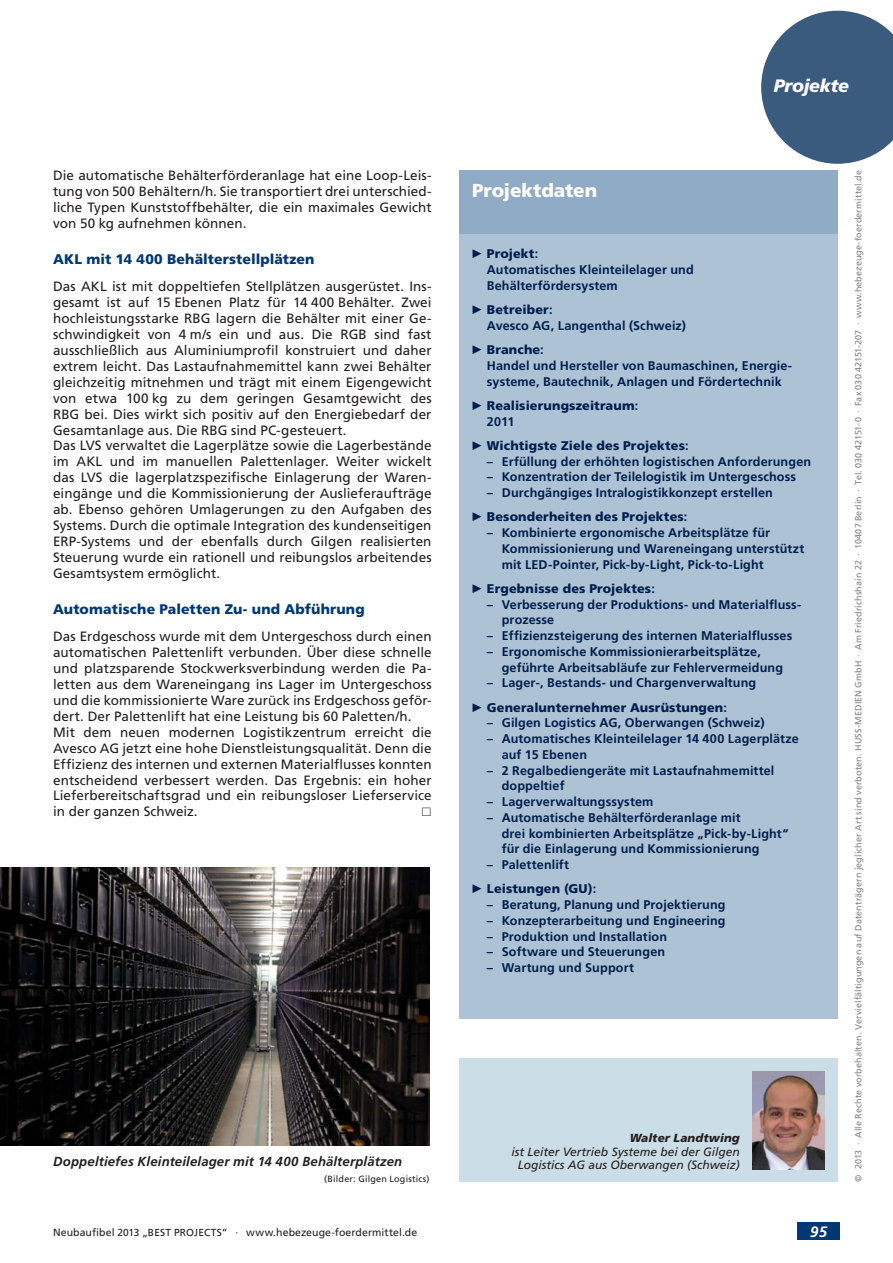
<style>
.page{position:relative;width:893px;height:1263px;background:#fff}
.page>*{position:absolute;margin:0;border:0;box-sizing:border-box;transform-origin:0 0}
.t1{font:900 18.75px "Frutiger LT Std";letter-spacing:-.005em;color:#fff}
.t2{font:italic 900 18px "Frutiger LT Std";letter-spacing:-.025em;color:#fff}
.t3{font:italic 700 15px "Frutiger LT Std";color:#fff}
.t4{font:900 13.95px "Frutiger LT Std";letter-spacing:.01em;color:#003874}
.t5{font:13.5px/15.9px "Frutiger LT Std";letter-spacing:.005em;color:#231f20}
.t6{font:italic 700 13.2px "Frutiger LT Std";letter-spacing:.015em;color:#231f20}
.t7{font:700 12.6px/15.8px "Frutiger LT Std";letter-spacing:.01em;color:#001e4d}
.t8{font:900 12.6px/15.8px "Frutiger LT Std";letter-spacing:.01em;color:#001e4d}
.t9{font:italic 12px "Frutiger LT Std";color:#231f20}
.t10{font:italic 900 11.7px "Frutiger LT Std";letter-spacing:.01em;color:#231f20}
.t11{font:10.5px "Frutiger LT Std";letter-spacing:.01em;color:#231f20}
.t12{font:9px "Frutiger LT Std";letter-spacing:.015em;color:#808284}
.t13{font:9px "Frutiger LT Std";letter-spacing:.025em;color:#231f20}
.s1{font-weight:900}
.s2{font-weight:700}
.s3{font-size:10.2px}
</style>
<div class="page">
<svg style="left:761px;top:11px;width:132px;height:153px"></svg>
<div style="left:797px;top:1223px;width:43px;height:17px;background:#003874"></div>
<div style="left:459px;top:170px;width:379px;height:64px;background:#90abc5"></div>
<div style="left:459px;top:234px;width:379px;height:785px;background:#adc2d5"></div>
<div style="left:459px;top:1059px;width:379px;height:123px;background:#cbdde6"></div>
<img style="left:752px;top:1072px;width:73px;height:97px">
<img style="left:0;top:867px;width:429px;height:279px">
<h2 class="t2" style="left:774px;top:77px;width:77px">Projekte</h2>
<p class="t5" style="left:53px;top:168px;width:380px;text-align:justify">Die automatische Behälterförderanlage hat eine Loop-Leis&shy;tung von 500 Behältern/h. Sie transportiert drei unterschied&shy;liche Typen Kunststoffbehälter, die ein maximales Gewicht von 50 kg aufnehmen können.</p>
<p class="t4" style="left:53px;top:252px;width:263px">AKL mit 14 400 Behälterstellplätzen</p>
<p class="t5" style="left:53px;top:279px;width:380px">Das AKL ist mit doppeltiefen Stellplätzen ausgerüstet. Ins&shy;gesamt ist auf 15 Ebenen Platz für 14 400 Behälter. Zwei hochleistungsstarke RBG lagern die Behälter mit einer Ge&shy;schwindigkeit von 4 m/s ein und aus. Die RGB sind fast ausschließlich aus Aluminiumprofil konstruiert und daher extrem leicht. Das Lastaufnahmemittel kann zwei Behälter gleichzeitig mitnehmen und trägt mit einem Eigengewicht von etwa 100 kg zu dem geringen Gesamtgewicht des RBG bei. Dies wirkt sich positiv auf den Energiebedarf der Gesamtanlage aus. Die RBG sind PC-gesteuert.<br>Das LVS verwaltet die Lagerplätze sowie die Lagerbestände im AKL und im manuellen Palettenlager. Weiter wickelt das LVS die lagerplatzspezifische Einlagerung der Waren&shy;eingänge und die Kommissionierung der Auslieferaufträge ab. Ebenso gehören Umlagerungen zu den Aufgaben des Systems. Durch die optimale Integration des kundenseitigen ERP-Systems und der ebenfalls durch Gilgen realisierten Steuerung wurde ein rationell und reibungslos arbeitendes Gesamtsystem ermöglicht.</p>
<p class="t4" style="left:53px;top:602px;width:313px">Automatische Paletten Zu- und Abführung</p>
<p class="t5" style="left:53px;top:629px;width:380px">Das Erdgeschoss wurde mit dem Untergeschoss durch einen automatischen Palettenlift verbunden. Über diese schnelle und platzsparende Stockwerksverbindung werden die Pa&shy;letten aus dem Wareneingang ins Lager im Untergeschoss und die kommissionierte Ware zurück ins Erdgeschoss geför&shy;dert. Der Palettenlift hat eine Leistung bis 60 Paletten/h.<br>Mit dem neuen modernen Logistikzentrum erreicht die Avesco AG jetzt eine hohe Dienstleistungsqualität. Denn die Effizienz des internen und externen Materialflusses konnten entscheidend verbessert werden. Das Ergebnis: ein hoher Lieferbereitschaftsgrad und ein reibungsloser Lieferservice in der ganzen Schweiz.</p>
<h1 class="t1" style="left:472px;top:181px;width:127px">Projektdaten</h1>
<p class="t7" style="left:487px;top:247px;width:208px;text-indent:-15px">▶ <span class="s1">Projekt</span>:<br>Automatisches Kleinteilelager und<br>Behälterfördersystem</p>
<p class="t7" style="left:487px;top:302px;width:201px;text-indent:-15px">▶ <span class="s1">Betreiber</span>:<br>Avesco AG, Langenthal (Schweiz)</p>
<p class="t7" style="left:487px;top:342px;width:307px;text-indent:-15px">▶ <span class="s1">Branche</span>:<br>Handel und Hersteller von Baumaschinen, Energie&shy;systeme, Bautechnik, Anlagen und Fördertechnik</p>
<p class="t8" style="left:487px;top:398px;width:153px;text-indent:-15px">▶ Realisierungszeitraum<span class="s2">:<br>2011</span></p>
<p class="t8" style="left:472px;top:438px;width:218px">▶ Wichtigste Ziele des Projektes<span class="s2">:</span></p>
<p class="t7" style="left:487px;top:454px;width:326px">– Erfüllung der erhöhten logistischen Anforderungen</p>
<p class="t7" style="left:487px;top:470px;width:311px">– Konzentration der Teilelogistik im Untergeschoss</p>
<p class="t7" style="left:472px;top:481px;width:302px;line-height:24.3px;text-indent:15px">– Durchgängiges Intralogistikkonzept erstellen ▶ <span class="s1">Besonderheiten des Projektes</span>:</p>
<p class="t7" style="left:502px;top:525px;width:304px;text-indent:-15px">– Kombinierte ergonomische Arbeitsplätze für<br>Kommissionierung und Wareneingang unterstützt mit LED-Pointer, Pick-by-Light, Pick-to-Light</p>
<p class="t8" style="left:472px;top:581px;width:184px">▶ Ergebnisse des Projektes<span class="s2">:</span></p>
<p class="t7" style="left:502px;top:597px;width:301px;text-indent:-15px">– Verbesserung der Produktions- und Materialfluss&shy;prozesse</p>
<p class="t7" style="left:487px;top:628px;width:307px">– Effizienzsteigerung des internen Materialflusses</p>
<p class="t7" style="left:502px;top:644px;width:283px;text-indent:-15px">– Ergonomische Kommissionierarbeitsplätze, geführte Arbeitsabläufe zur Fehlervermeidung</p>
<p class="t7" style="left:472px;top:671px;width:286px;line-height:24.3px;text-indent:15px">– Lager-, Bestands- und Chargenverwaltung ▶ <span class="s1">Generalunternehmer Ausrüstungen</span>:</p>
<p class="t7" style="left:487px;top:716px;width:279px">– Gilgen Logistics AG, Oberwangen (Schweiz)</p>
<p class="t7" style="left:502px;top:731px;width:298px;text-indent:-15px">– Automatisches Kleinteilelager 14 400 Lagerplätze auf 15 Ebenen</p>
<p class="t7" style="left:502px;top:763px;width:274px;text-indent:-15px">– 2 Regalbediengeräte mit Lastaufnahmemittel doppeltief</p>
<p class="t7" style="left:487px;top:794px;width:168px">– Lagerverwaltungssystem</p>
<p class="t7" style="left:502px;top:810px;width:288px;text-indent:-15px">– Automatische Behälterförderanlage mit<br>drei kombinierten Arbeitsplätze „Pick-by-Light“ für die Einlagerung und Kommissionierung</p>
<p class="t7" style="left:472px;top:853px;width:126px;line-height:24.3px;text-indent:15px">– Palettenlift<br>▶ <span class="s1">Leistungen (GU)</span>:</p>
<p class="t7" style="left:487px;top:897px;width:240px">– Beratung, Planung und Projektierung</p>
<p class="t7" style="left:487px;top:913px;width:240px">– Konzepterarbeitung und Engineering</p>
<p class="t7" style="left:487px;top:929px;width:182px">– Produktion und Installation</p>
<p class="t7" style="left:487px;top:945px;width:180px">– Software und Steuerungen</p>
<p class="t7" style="left:487px;top:960px;width:149px">– Wartung und Support</p>
<p class="t10" style="left:630px;top:1133px;width:112px">Walter Landtwing</p>
<p class="t9" style="left:511px;top:1146px;width:230px">ist Leiter Vertrieb Systeme bei der Gilgen</p>
<p class="t6" style="left:53px;top:1155px;width:351px">Doppeltiefes Kleinteilelager mit 14 400 Behälter plätzen</p>
<p class="t9" style="left:518px;top:1159px;width:224px">Logistics AG aus Oberwangen (Schweiz)</p>
<p class="t13" style="left:324px;top:1175px;width:107px">(Bilder: Gilgen Logistics)</p>
<p class="t11" style="left:53px;top:1227px;width:366px">Neubaufibel <span class="s3">2013</span> „<span class="s3">BEST PROJECTS</span>“ · www.hebezeuge-foerdermittel.de</p>
<p class="t3" style="left:810px;top:1224px;width:18px">95</p>
<p class="t12" style="left:854px;top:1182px;width:1014px;rotate:-90deg">© 2013 · Alle Rechte vorbehalten. Vervielfältigungen auf Datenträgern jeglicher Art sind verboten. HUSS-MEDIEN GmbH · Am Friedrichshain 22 · 10407 Berlin · Tel. 030 42151-0 · Fax 030 42151-207 · www.hebezeuge-foerdermittel.de</p>
</div>
